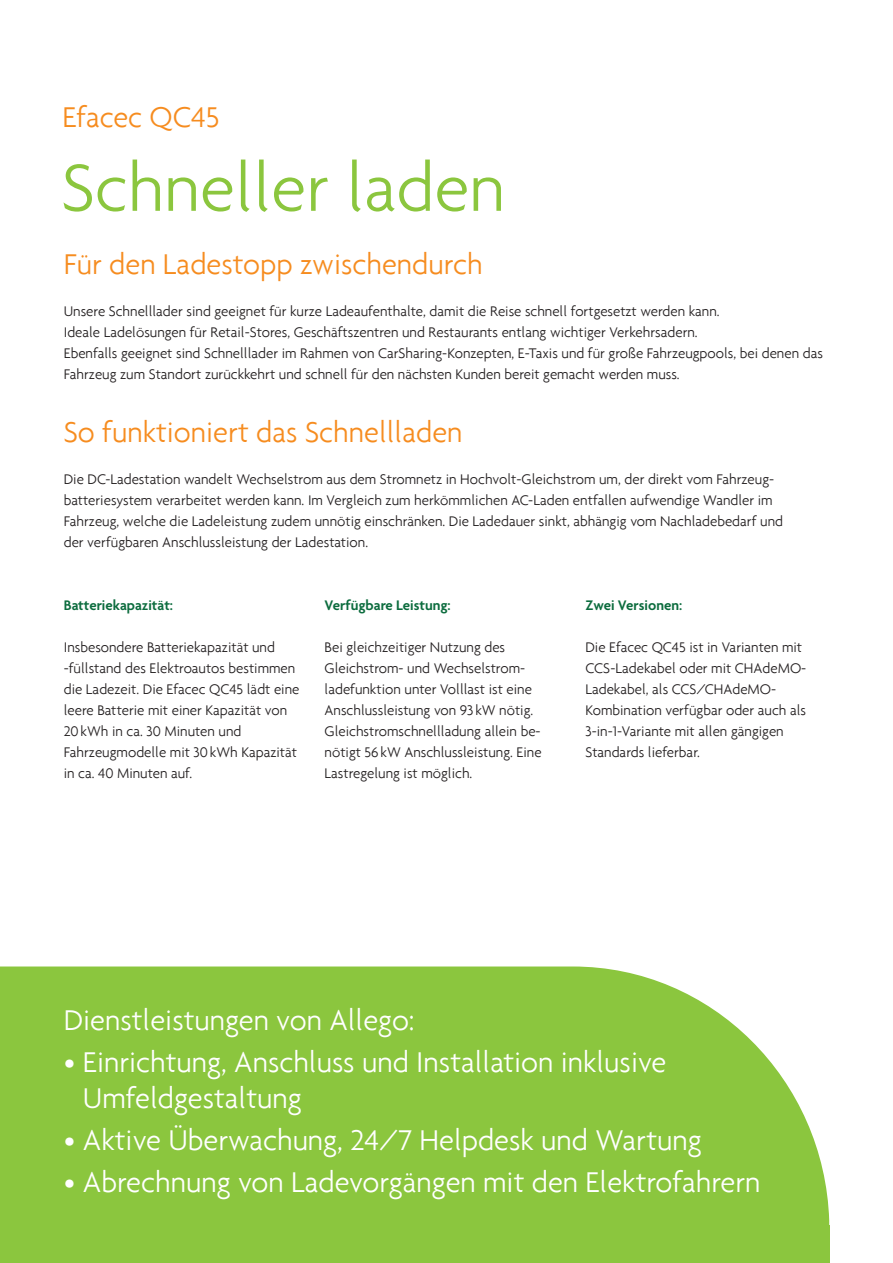
<style>
.page{position:relative;width:893px;height:1263px;background:#fff}
.page>*{position:absolute;margin:0;border:0;box-sizing:border-box;transform-origin:0 0}
.t1{font:300 72px "Agenda";color:#8bc63e}
.t2{font:300 30.75px/36px "Agenda";color:#fff}
.t3{font:300 30.75px "Agenda";color:#f68c1f}
.t4{font:300 15px/21px "Agenda";color:#231f20}
.t5{font:600 15px "Agenda";color:#0c6c3e}
</style>
<div class="page">
<svg style="left:0;top:966px;width:829px;height:259px;background:#92c94b"></svg>
<div style="left:0;top:1225px;width:829px;height:38px;background:#8bc63e"></div>
<h2 class="t3" style="left:63px;top:99px;width:159px">Efacec QC45</h2>
<h1 class="t1" style="left:62px;top:145px;width:445px">Schneller laden</h1>
<h2 class="t3" style="left:64px;top:246px;width:420px">Für den Ladestopp zwischendurch</h2>
<p class="t4" style="left:64px;top:300px;width:761px">Unsere Schnelllader sind geeignet für kurze Ladeaufenthalte, damit die Reise schnell fortgesetzt werden kann.<br>Ideale Ladelösungen für Retail-Stores, Geschäftszentren und Restaurants entlang wichtiger Verkehrsadern.<br>Ebenfalls geeignet sind Schnelllader im Rahmen von CarSharing-Konzepten, E-Taxis und für große Fahrzeugpools, bei denen das Fahrzeug zum Standort zurückkehrt und schnell für den nächsten Kunden bereit gemacht werden muss.</p>
<h2 class="t3" style="left:64px;top:414px;width:400px">So funktioniert das Schnellladen</h2>
<p class="t4" style="left:64px;top:468px;width:721px">Die DC-Ladestation wandelt Wechselstrom aus dem Stromnetz in Hochvolt-Gleichstrom um, der direkt vom Fahrzeug&shy;batteriesystem verarbeitet werden kann. Im Vergleich zum herkömmlichen AC-Laden entfallen aufwendige Wandler im Fahrzeug, welche die Ladeleistung zudem unnötig einschränken. Die Ladedauer sinkt, abhängig vom Nachladebedarf und der verfügbaren Anschlussleistung der Ladestation.</p>
<p class="t5" style="left:64px;top:597px;width:111px">Batteriekapazität:</p>
<p class="t4" style="left:64px;top:636px;width:237px">Insbesondere Batteriekapazität und -füllstand des Elektroautos bestimmen die Ladezeit. Die Efacec QC45 lädt eine leere Batterie mit einer Kapazität von 20kWh in ca. 30 Minuten und Fahrzeugmodelle mit 30kWh Kapazität in ca. 40 Minuten auf.</p>
<p class="t5" style="left:325px;top:597px;width:128px">Verfügbare Leistung:</p>
<p class="t4" style="left:325px;top:636px;width:219px">Bei gleichzeitiger Nutzung des Gleichstrom- und Wechselstrom&shy;ladefunktion unter Volllast ist eine Anschlussleistung von 93 kW nötig.<br>Gleichstromschnellladung allein be&shy;nötigt 56 kW Anschlussleistung. Eine Lastregelung ist möglich.</p>
<p class="t5" style="left:585px;top:597px;width:98px">Zwei Versionen:</p>
<p class="t4" style="left:585px;top:636px;width:222px">Die Efacec QC45 ist in Varianten mit<br>CCS-Ladekabel oder mit CHAdeMO-<br>Ladekabel, als CCS/CHAdeMO-<br>Kombination verfügbar oder auch als<br>3-in-1-Variante mit allen gängigen<br>Standards lieferbar.</p>
<h2 class="t2" style="left:64px;top:1001px;width:352px">Dienstleistungen von Allego:</h2>
<h2 class="t2" style="left:83px;top:1043px;width:585px;text-indent:-19px">• Einrichtung, Anschluss und Installation inklusive<br>Umfeldgestaltung</h2>
<h2 class="t2" style="left:64px;top:1121px;width:639px">• Aktive Überwachung, 24/7 Helpdesk und Wartung</h2>
<h2 class="t2" style="left:64px;top:1163px;width:698px">• Abrechnung von Ladevorgängen mit den Elektrofahrern</h2>
</div>
